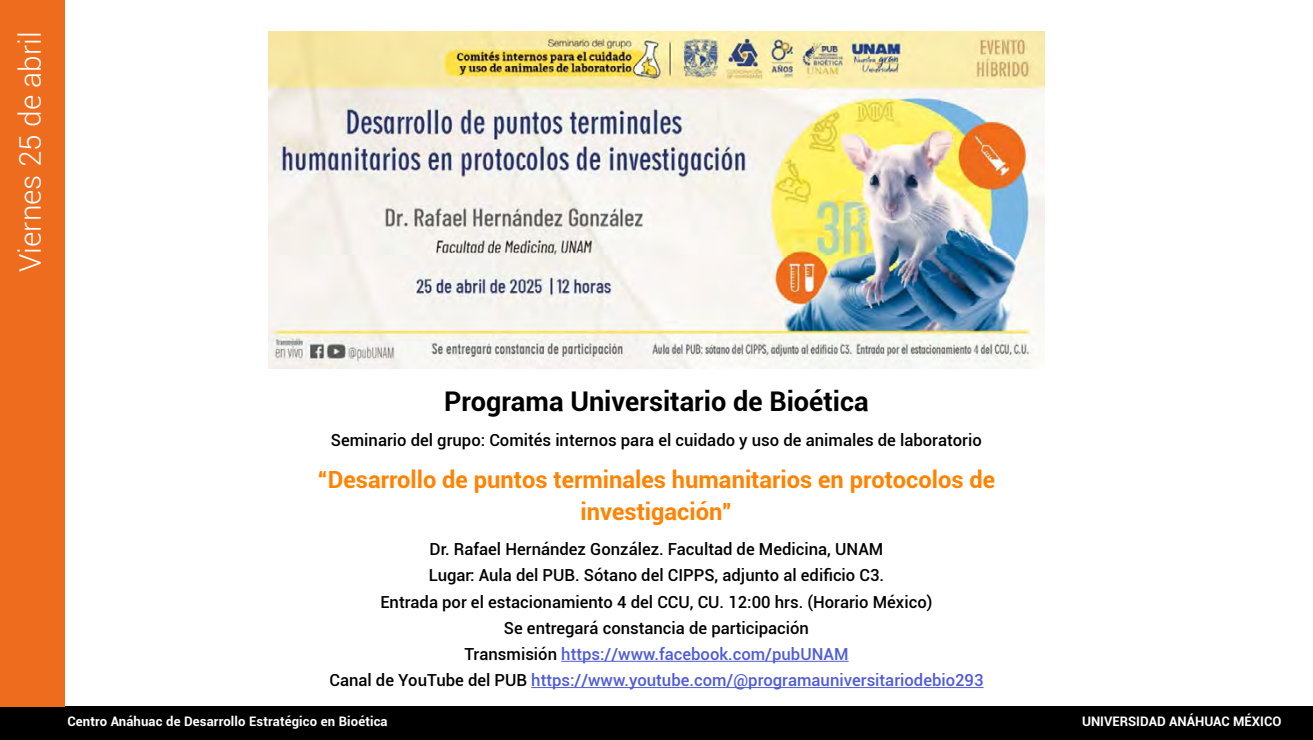
<style>
.page{position:relative;width:1313px;height:740px;background:#fff}
.page>*{position:absolute;margin:0;border:0;box-sizing:border-box;transform-origin:0 0}
.t1{font:300 29.75px "Roboto";color:#fff}
.t2{font:700 27.12px "Roboto";color:#000}
.t3{font:700 23.62px/32.4px "Roboto";color:#ff8300;text-align:center}
.t4{font:500 16.62px/26.2px "Roboto";color:#000;text-align:center}
.t5{font:700 13.12px "Roboto";letter-spacing:.01em;color:#fff}
.s1{color:#4f5cd6}
</style>
<div class="page">
<div style="left:0;top:706px;width:1312px;height:33px;background:#000"></div>
<div style="left:0;top:0;width:65px;height:706px;background:#ee6c1e"></div>
<img style="left:268px;top:32px;width:776px;height:337px">
<hr style="left:561px;top:660px;width:287px;height:1px;background:#4f5cd6">
<hr style="left:531px;top:687px;width:452px;height:1px;background:#4f5cd6">
<h1 class="t1" style="left:10px;top:272px;width:242px;rotate:-90deg">Viernes 25 de abril</h1>
<h2 class="t2" style="left:444px;top:382px;width:426px">Programa Universitario de Bioética</h2>
<p class="t4" style="left:331px;top:426px;width:652px">Seminario del grupo: Comités internos para el cuidado y uso de animales de laboratorio</p>
<h3 class="t3" style="left:318px;top:462px;width:679px">“Desarrollo de puntos terminales humanitarios en protocolos de investigación”</h3>
<p class="t4" style="left:329px;top:535px;width:655px">Dr. Rafael Hernández González. Facultad de Medicina, UNAM<br>Lugar: Aula del PUB. Sótano del CIPPS, adjunto al edificio C3.<br>Entrada por el estacionamiento 4 del CCU, CU. 12:00 hrs. (Horario México)<br>Se entregará constancia de participación<br>Transmisión <span class="s1">https://www.facebook.com/pubUNAM<br></span>Canal de YouTube del PUB <span class="s1">https://www.youtube.com/@programauniversitariodebio293</span></p>
<p class="t5" style="left:67px;top:711px;width:322px">Centro Anáhuac de Desarrollo Estratégico en Bioética</p>
<p class="t5" style="left:1082px;top:711px;width:201px">UNIVERSIDAD ANÁHUAC MÉXICO</p>
</div>
